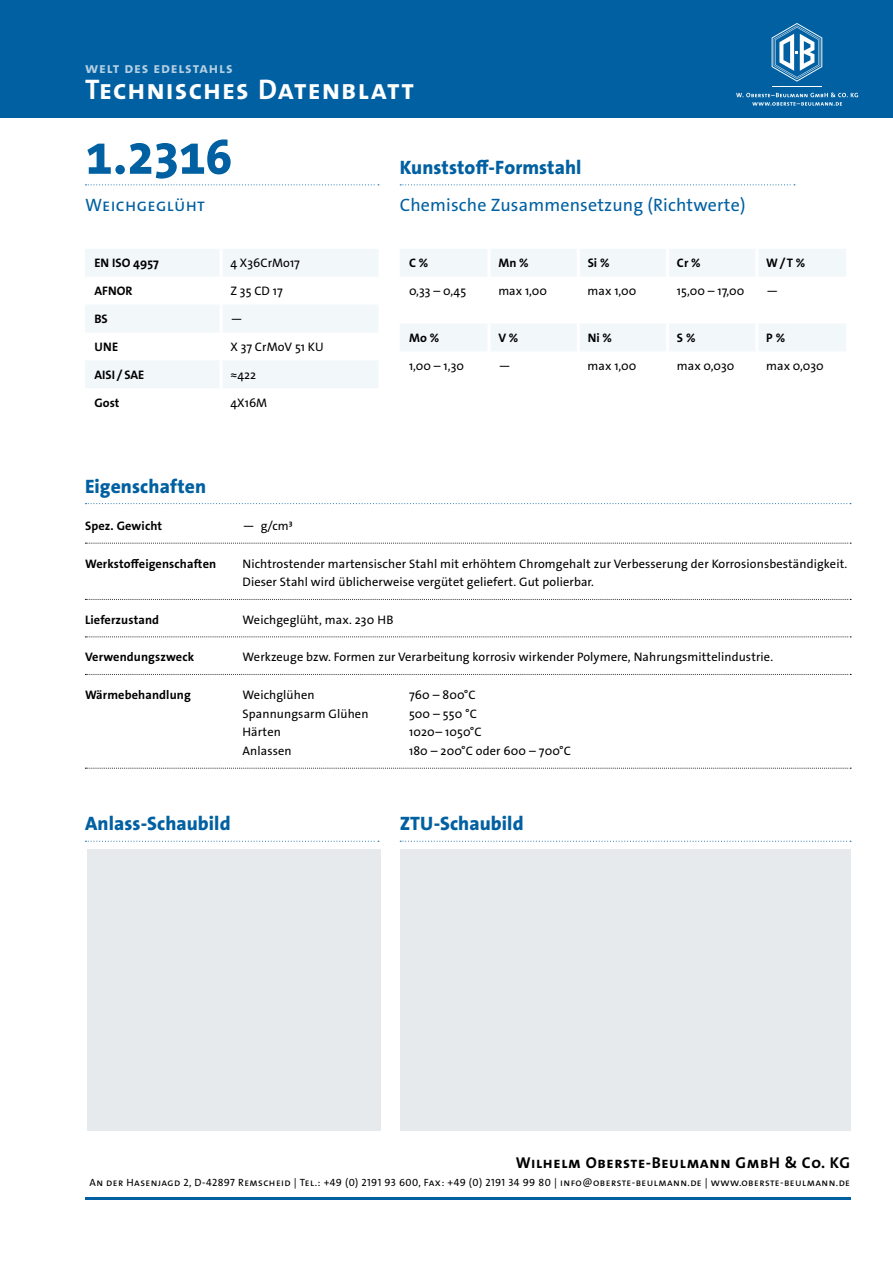
<style>
.page{position:relative;width:893px;height:1263px;background:#fff}
.page>*{position:absolute;margin:0;border:0;box-sizing:border-box;transform-origin:0 0}
.t1{font:50.25px "The Sans LP8 Ex Bld";color:#0060a1}
.t2{font:28.5px "The Sans LP7 Bld";letter-spacing:.035em;color:#fff}
.t3{font:19.5px "The Sans LP8 Ex Bld";letter-spacing:.005em;color:#0060a1}
.t4{font:18px "The Sans LP5 Plain";letter-spacing:.015em;color:#0060a1}
.t5{font:15.75px "The Sans LP7 Bld";letter-spacing:.04em;color:#000}
.t6{font:15px "The Sans LP7 Bld";letter-spacing:.055em;color:#b3cfe3}
.t7{font:12.3px/18.8px "The Sans LP5 Plain";letter-spacing:.01em;color:#000}
.t8{font:12.3px "The Sans LP7 Bld";letter-spacing:.005em;color:#000}
.t9{font:10.5px "The Sans LP5 Plain";letter-spacing:.04em;color:#000}
</style>
<div class="page">
<div style="left:0;top:0;width:893px;height:118px;background:#0060a1"></div>
<hr style="left:85px;top:1197px;width:765px;height:2px;background:#0060a1">
<svg style="left:736px;top:92px;width:122px;height:14px"></svg>
<hr style="left:773px;top:86px;width:49px;height:1px;background:#fff">
<svg style="left:772px;top:23px;width:50px;height:59px"></svg>
<svg style="left:85px;top:184px;width:294px;height:1px"></svg>
<svg style="left:400px;top:184px;width:395px;height:1px"></svg>
<svg style="left:85px;top:249px;width:293px;height:139px"></svg>
<hr style="left:220px;top:249px;width:3px;height:28px;background:#fff">
<hr style="left:220px;top:277px;width:3px;height:28px;background:#fff">
<hr style="left:220px;top:305px;width:3px;height:27px;background:#fff">
<hr style="left:220px;top:332px;width:3px;height:28px;background:#fff">
<hr style="left:220px;top:360px;width:3px;height:28px;background:#fff">
<div style="left:400px;top:249px;width:446px;height:27px;background:#f2f7fa"></div>
<hr style="left:487px;top:249px;width:3px;height:28px;background:#fff">
<hr style="left:577px;top:249px;width:3px;height:28px;background:#fff">
<hr style="left:666px;top:249px;width:3px;height:28px;background:#fff">
<hr style="left:755px;top:249px;width:3px;height:28px;background:#fff">
<div style="left:400px;top:324px;width:446px;height:27px;background:#f2f7fa"></div>
<hr style="left:487px;top:324px;width:3px;height:27px;background:#fff">
<hr style="left:577px;top:324px;width:3px;height:27px;background:#fff">
<hr style="left:666px;top:324px;width:3px;height:27px;background:#fff">
<hr style="left:755px;top:324px;width:3px;height:27px;background:#fff">
<svg style="left:85px;top:503px;width:766px;height:1px"></svg>
<svg style="left:85px;top:543px;width:766px;height:1px"></svg>
<svg style="left:85px;top:599px;width:766px;height:1px"></svg>
<svg style="left:85px;top:637px;width:766px;height:1px"></svg>
<svg style="left:85px;top:674px;width:766px;height:1px"></svg>
<svg style="left:85px;top:768px;width:766px;height:1px"></svg>
<svg style="left:400px;top:841px;width:451px;height:1px"></svg>
<div style="left:400px;top:849px;width:450px;height:281px;background:#e7eaec"></div>
<svg style="left:85px;top:841px;width:294px;height:1px"></svg>
<div style="left:87px;top:849px;width:294px;height:281px;background:#e7eaec"></div>
<p class="t6" style="left:85px;top:58px;width:149px">welt des edelstahls</p>
<h2 class="t2" style="left:85px;top:71px;width:331px">Technisches Datenblatt</h2>
<h1 class="t1" style="left:85px;top:125px;width:149px">1.2316</h1>
<h3 class="t4" style="left:85px;top:194px;width:122px">Weichgeglüht</h3>
<p class="t8" style="left:94px;top:255px;width:66px">EN ISO 4957</p>
<p class="t7" style="left:230px;top:254px;width:71px">4 X36CrMo17</p>
<p class="t8" style="left:94px;top:283px;width:40px">AFNOR</p>
<p class="t7" style="left:230px;top:282px;width:54px">Z 35 CD 17</p>
<p class="t8" style="left:94px;top:311px;width:15px">BS</p>
<p class="t7" style="left:230px;top:310px;width:14px">—</p>
<p class="t8" style="left:94px;top:339px;width:25px">UNE</p>
<p class="t7" style="left:230px;top:338px;width:95px">X 37 CrMoV 51 KU</p>
<p class="t8" style="left:94px;top:367px;width:51px">AISI / SAE</p>
<p class="t7" style="left:230px;top:365px;width:27px">≈422</p>
<p class="t8" style="left:94px;top:395px;width:27px">Gost</p>
<p class="t7" style="left:230px;top:393px;width:38px">4X16M</p>
<h3 class="t3" style="left:400px;top:155px;width:183px">Kunststoff-Formstahl</h3>
<h3 class="t4" style="left:400px;top:194px;width:347px">Chemische Zusammensetzung (Richtwerte)</h3>
<p class="t8" style="left:409px;top:255px;width:21px">C %</p>
<p class="t8" style="left:498px;top:255px;width:32px">Mn %</p>
<p class="t8" style="left:588px;top:255px;width:23px">Si %</p>
<p class="t8" style="left:677px;top:255px;width:25px">Cr %</p>
<p class="t8" style="left:766px;top:255px;width:41px">W/T %</p>
<p class="t7" style="left:409px;top:282px;width:59px">0,33 – 0,45</p>
<p class="t7" style="left:498px;top:282px;width:50px">max 1,00</p>
<p class="t7" style="left:588px;top:282px;width:50px">max 1,00</p>
<p class="t7" style="left:677px;top:282px;width:69px">15,00 – 17,00</p>
<p class="t7" style="left:766px;top:282px;width:14px">—</p>
<p class="t8" style="left:409px;top:330px;width:32px">Mo %</p>
<p class="t8" style="left:498px;top:330px;width:21px">V %</p>
<p class="t8" style="left:588px;top:330px;width:26px">Ni %</p>
<p class="t8" style="left:677px;top:330px;width:20px">S %</p>
<p class="t8" style="left:766px;top:330px;width:20px">P %</p>
<p class="t7" style="left:409px;top:357px;width:56px">1,00 – 1,30</p>
<p class="t7" style="left:498px;top:357px;width:14px">—</p>
<p class="t7" style="left:588px;top:357px;width:50px">max 1,00</p>
<p class="t7" style="left:677px;top:357px;width:59px">max 0,030</p>
<p class="t7" style="left:766px;top:357px;width:59px">max 0,030</p>
<h3 class="t3" style="left:85px;top:473px;width:123px">Eigenschaften</h3>
<p class="t8" style="left:85px;top:518px;width:79px">Spez. Gewicht</p>
<p class="t7" style="left:243px;top:517px;width:52px">— g/cm3</p>
<p class="t8" style="left:85px;top:555px;width:133px">Werkstoffeigenschaften</p>
<p class="t7" style="left:243px;top:554px;width:606px">Nichtrostender martensischer Stahl mit erhöhtem Chromgehalt zur Verbesserung der Korrosionsbeständigkeit.<br>Dieser Stahl wird üblicherweise vergütet geliefert. Gut polierbar.</p>
<p class="t8" style="left:85px;top:612px;width:76px">Lieferzustand</p>
<p class="t7" style="left:243px;top:610px;width:152px">Weichgeglüht, max. 230 HB</p>
<p class="t8" style="left:85px;top:649px;width:111px">Verwendungszweck</p>
<p class="t7" style="left:243px;top:648px;width:532px">Werkzeuge bzw. Formen zur Verarbeitung korrosiv wirkender Polymere, Nahrungsmittelindustrie.</p>
<p class="t8" style="left:85px;top:687px;width:107px">Wärmebehandlung</p>
<p class="t7" style="left:243px;top:685px;width:74px">Weichglühen</p>
<p class="t7" style="left:409px;top:685px;width:68px">760 – 800°C</p>
<p class="t7" style="left:243px;top:704px;width:127px">Spannungsarm Glühen</p>
<p class="t7" style="left:409px;top:704px;width:70px">500 – 550 °C</p>
<p class="t7" style="left:243px;top:723px;width:40px">Härten</p>
<p class="t7" style="left:409px;top:723px;width:74px">1020– 1050°C</p>
<p class="t7" style="left:243px;top:742px;width:51px">Anlassen</p>
<p class="t7" style="left:409px;top:742px;width:163px">180 – 200°C oder 600 – 700°C</p>
<h3 class="t3" style="left:85px;top:811px;width:147px">Anlass-Schaubild</h3>
<h3 class="t3" style="left:400px;top:811px;width:125px">ZTU-Schaubild</h3>
<p class="t5" style="left:516px;top:1152px;width:336px">Wilhelm Oberste-Beulmann GmbH &amp; Co. KG</p>
<p class="t9" style="left:90px;top:1176px;width:762px">An der Hasenjagd 2, D-42897 Remscheid | Tel.: +49 (0) 2191 93 600, Fax: +49 (0) 2191 34 99 80 | info@oberste-beulmann.de | www.oberste-beulmann.de</p>
</div>
